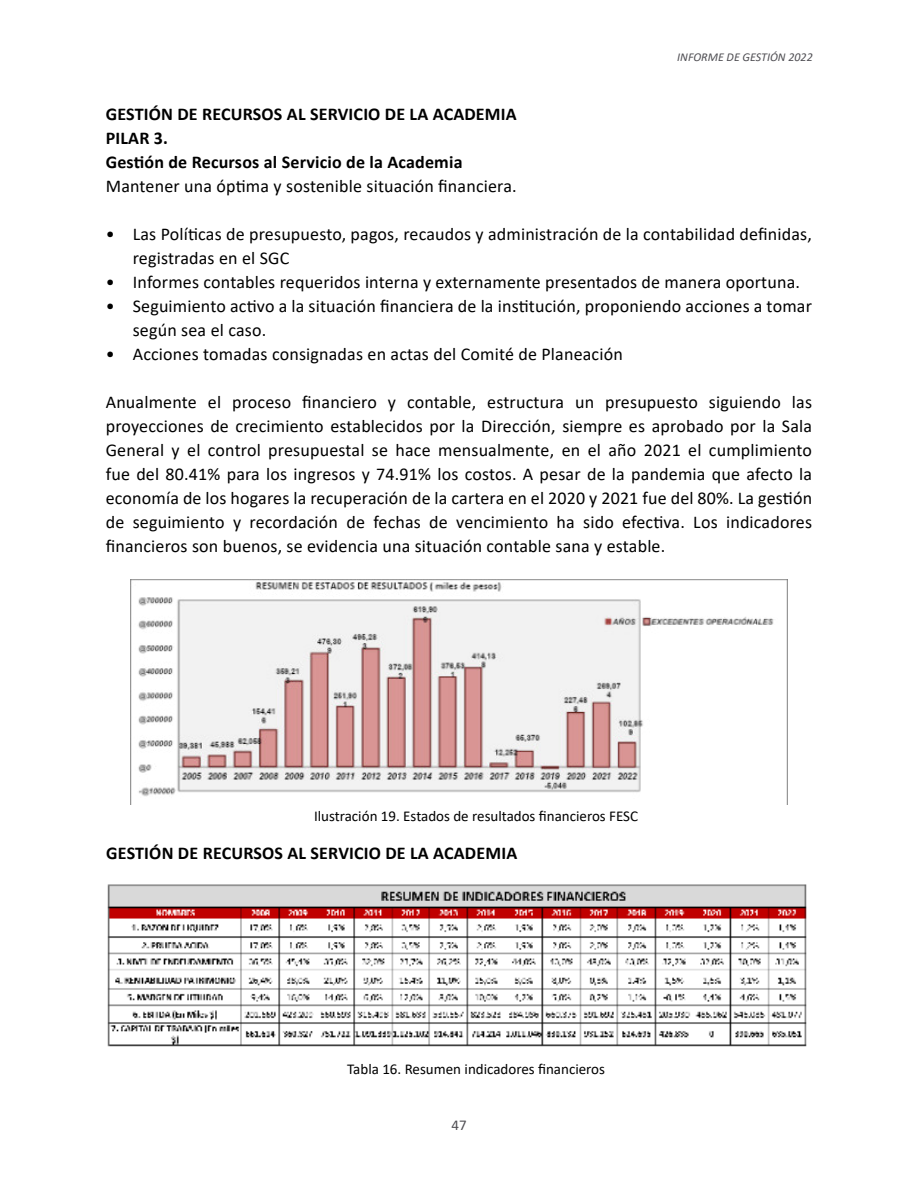
<style>
.page{position:relative;width:918px;height:1188px;background:#fff}
.page>*{position:absolute;margin:0;border:0;box-sizing:border-box;transform-origin:0 0}
.t1{font:18px/24px "Calibri";letter-spacing:.01em;color:#000}
.t2{font:700 18px/24px "Calibri";letter-spacing:.01em;color:#000}
.t3{font:15px "Calibri";color:#000}
.t4{font:15px "Calibri";color:#4f4e53}
.t5{font:italic 12px "Calibri";color:#4f4e53}
</style>
<div class="page">
<img style="left:131px;top:580px;width:656px;height:224px">
<img style="left:107px;top:884px;width:700px;height:163px">
<p class="t5" style="left:677px;top:50px;width:137px">INFORME DE GESTIÓN 2022</p>
<p class="t2" style="left:106px;top:102px;width:412px">GESTIÓN DE RECURSOS AL SERVICIO DE LA ACADEMIA<br>PILAR 3.<br>Ges琀椀ón de Recursos al Servicio de la Academia</p>
<p class="t1" style="left:106px;top:173px;width:412px">Mantener una óp琀椀ma y sostenible situación 昀椀nanciera.</p>
<p class="t1" style="left:133px;top:222px;width:681px;text-indent:-27px">• Las Polí琀椀cas de presupuesto, pagos, recaudos y administración de la contabilidad de昀椀nidas, registradas en el SGC</p>
<p class="t1" style="left:106px;top:270px;width:696px">• Informes contables requeridos interna y externamente presentados de manera oportuna.</p>
<p class="t1" style="left:133px;top:294px;width:681px;text-indent:-27px">• Seguimiento ac琀椀vo a la situación 昀椀nanciera de la ins琀椀tución, proponiendo acciones a tomar según sea el caso.</p>
<p class="t1" style="left:106px;top:342px;width:519px">• Acciones tomadas consignadas en actas del Comité de Planeación</p>
<p class="t1" style="left:106px;top:389px;width:708px;text-align:justify">Anualmente el proceso 昀椀nanciero y contable, estructura un presupuesto siguiendo las proyecciones de crecimiento establecidos por la Dirección, siempre es aprobado por la Sala General y el control presupuestal se hace mensualmente, en el año 2021 el cumplimiento fue del 80.41% para los ingresos y 74.91% los costos. A pesar de la pandemia que afecto la economía de los hogares la recuperación de la cartera en el 2020 y 2021 fue del 80%. La ges琀椀ón de seguimiento y recordación de fechas de vencimiento ha sido efec琀椀va. Los indicadores昀椀nancieros son buenos, se evidencia una situación contable sana y estable.</p>
<p class="t3" style="left:314px;top:806px;width:326px">Ilustración 19. Estados de resultados 昀椀nancieros FESC</p>
<p class="t2" style="left:106px;top:841px;width:412px">GESTIÓN DE RECURSOS AL SERVICIO DE LA ACADEMIA</p>
<p class="t3" style="left:347px;top:1059px;width:259px">Tabla 16. Resumen indicadores 昀椀nancieros</p>
<p class="t4" style="left:451px;top:1114px;width:17px">47</p>
</div>
